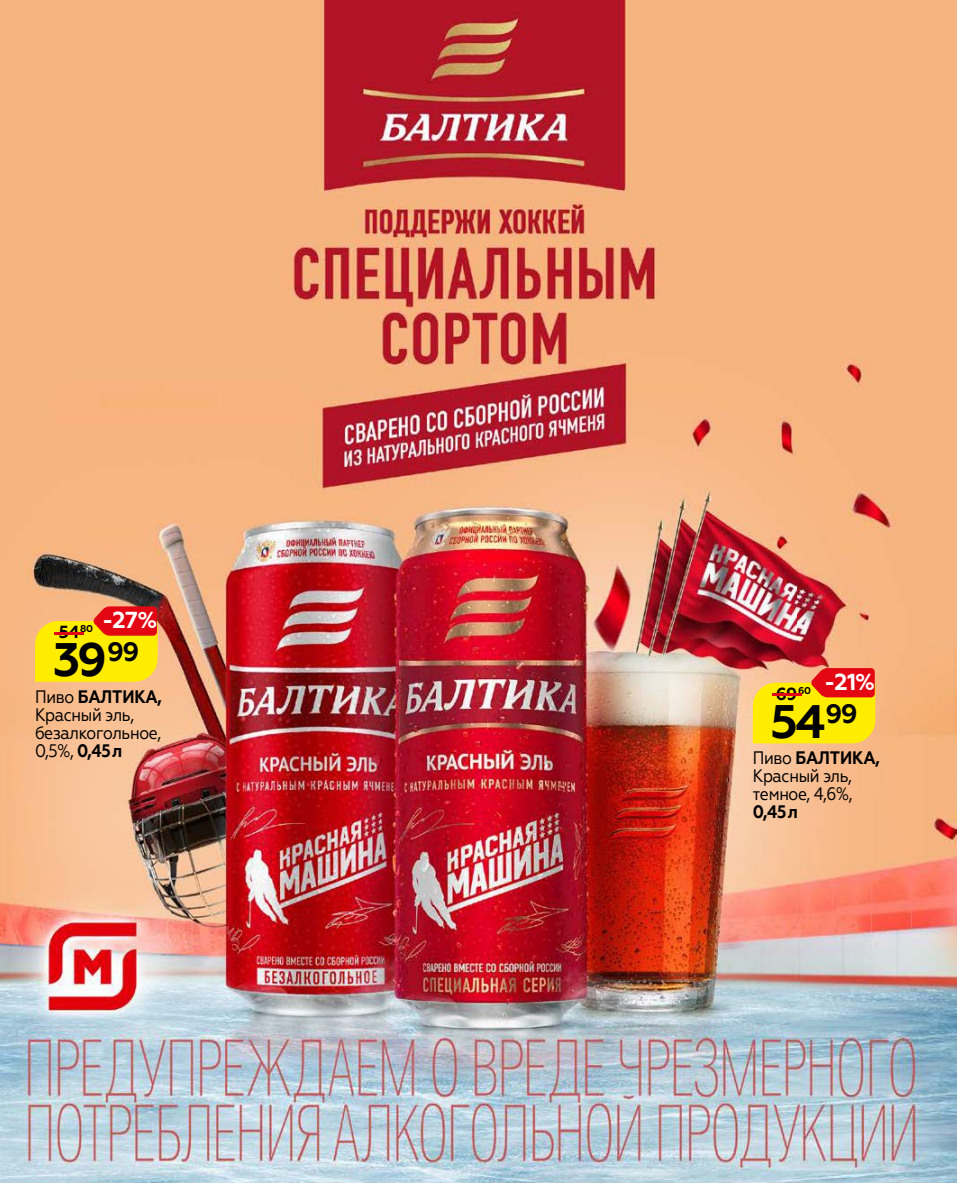
<style>
.page{position:relative;width:957px;height:1183px;background:#fff}
.page>*{position:absolute;margin:0;border:0;box-sizing:border-box;transform-origin:0 0}
.t1{font:700 46.8px "Geometria";color:#000}
.t2{font:700 23.1px "Geometria";color:#fff}
.t3{font:18px/18px "Geometria Narrow";letter-spacing:-.02em;color:#000}
.t4{font:700 18px "Geometria Narrow";color:#000}
.t5{font:700 17.4px "Geometria";color:#000}
.t6{font:700 9.9px "Geometria";color:#000}
.s1{font-size:17.4px;color:#e30613}
.s2{font-weight:700}
</style>
<div class="page">
<img style="left:0;top:0;width:798px;height:805px">
<img style="left:798px;top:0;width:159px;height:1182px">
<img style="left:0;top:805px;width:799px;height:377px">
<svg style="left:753px;top:668px;width:122px;height:75px;background:#f8bc16"></svg>
<svg style="left:35px;top:606px;width:123px;height:75px;background:#f8bb15"></svg>
<p class="t2" style="left:102px;top:606px;width:57px">-27%</p>
<p class="t6" style="left:45px;top:622px;width:50px"><span class="s1">-</span>80</p>
<h1 class="t1" style="left:53px;top:631px;width:88px">39<sup>99</sup></h1>
<p class="t5" style="left:59px;top:621px;width:22px">54</p>
<p class="t3" style="left:35px;top:688px;width:128px">Пиво <span class="s2">БАЛТИКА,<br></span>Красный эль, безалкогольное,<br>0,5%, <span class="s2">0,45л</span></p>
<p class="t2" style="left:824px;top:668px;width:53px">-21%</p>
<p class="t6" style="left:763px;top:684px;width:50px"><span class="s1">-</span>60</p>
<h1 class="t1" style="left:770px;top:693px;width:89px">54<sup>99</sup></h1>
<p class="t5" style="left:776px;top:683px;width:23px">69</p>
<p class="t3" style="left:753px;top:748px;width:128px">Пиво <span class="s2">БАЛТИКА,<br></span>Красный эль, темное, 4,6%,</p>
<p class="t4" style="left:753px;top:800px;width:47px">0,45л</p>
</div>
